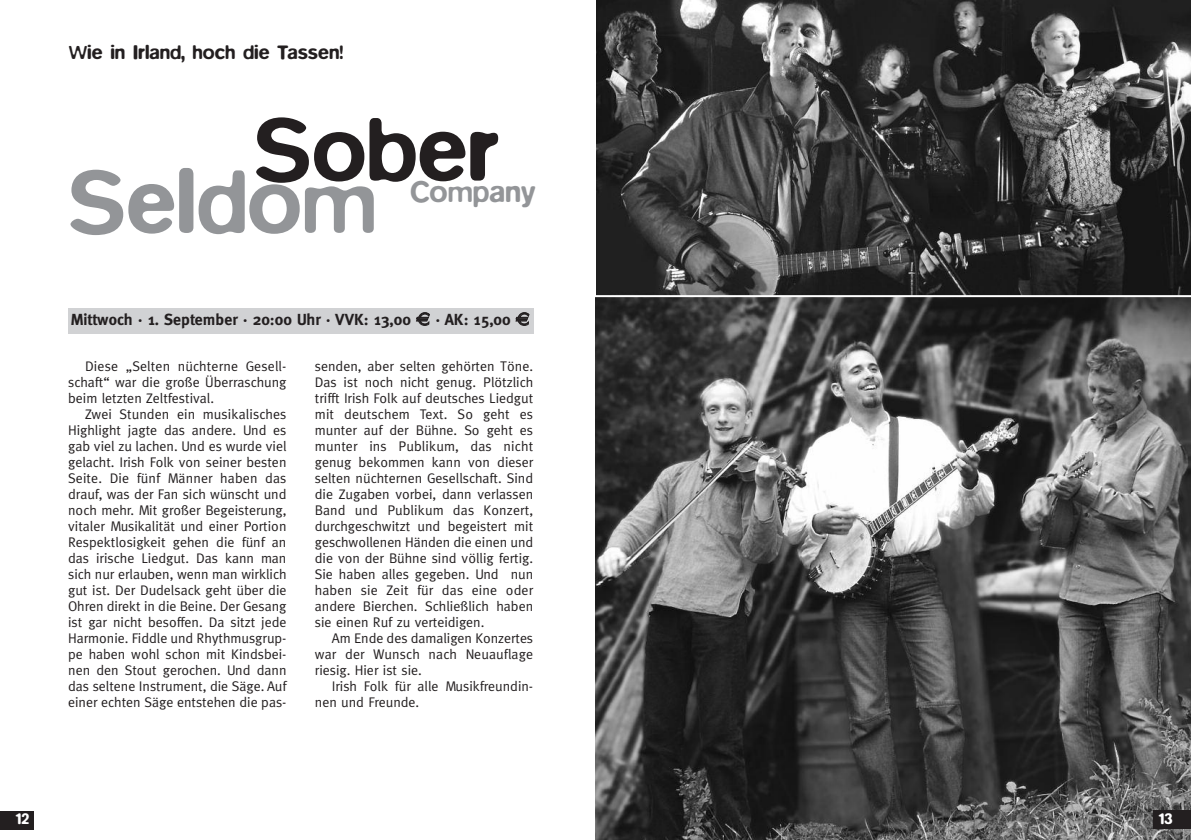
<style>
.page{position:relative;width:1191px;height:840px;background:#fff}
.page>*{position:absolute;margin:0;border:0;box-sizing:border-box;transform-origin:0 0}
.t1{font:500 91.4px "Blur";color:#939598}
.t2{font:500 91.4px "Blur";color:#231f20}
.t3{font:500 30.6px "Blur";color:#939598}
.t4{font:500 20px "Blur";color:#231f20}
.t5{font:700 16px "Meta";color:#231f20}
.t6{font:500 16px "Blur";color:#fff}
.t7{font:14px/16px "Meta";color:#231f20;text-align:justify}
.s1{font-family:"Eurofont";font-weight:400}
</style>
<div class="page">
<img style="left:595px;top:297px;width:596px;height:542px">
<div style="left:1153px;top:810px;width:38px;height:18px;background:#231f20"></div>
<div style="left:0;top:810px;width:33px;height:19px;background:#231f20"></div>
<img style="left:596px;top:0;width:595px;height:295px">
<div style="left:68px;top:308px;width:465px;height:25px;background:#d1d2d4"></div>
<h3 class="t4" style="left:69px;top:40px;width:276px">Wie in Irland, hoch die Tassen!</h3>
<h1 class="t2" style="left:254px;top:95px;width:247px">Sober</h1>
<h2 class="t3" style="left:410px;top:173px;width:127px">Company</h2>
<h1 class="t1" style="left:68px;top:148px;width:310px">Seldom</h1>
<p class="t5" style="left:71px;top:310px;width:461px">Mittwoch · 1. September · 20:00 Uhr · VVK: 13,00 <span class="s1">D</span> · AK: 15,00 <span class="s1">D</span></p>
<p class="t7" style="left:68px;top:357px;width:220px;text-indent:17px">Diese „Selten nüchterne Gesell&shy;schaft“ war die große Überraschung beim letzten Zeltfestival.</p>
<p class="t7" style="left:68px;top:405px;width:220px;text-indent:17px">Zwei Stunden ein musikalisches Highlight jagte das andere. Und es gab viel zu lachen. Und es wurde viel gelacht. Irish Folk von seiner besten Seite. Die fünf Männer haben das drauf, was der Fan sich wünscht und noch mehr. Mit großer Begeisterung, vitaler Musikalität und einer Portion Respektlosigkeit gehen die fünf an das irische Liedgut. Das kann man sich nur erlauben, wenn man wirklich gut ist. Der Dudelsack geht über die Ohren direkt in die Beine. Der Gesang ist gar nicht besoffen. Da sitzt jede Harmonie. Fiddle und Rhythmusgrup&shy;pe haben wohl schon mit Kindsbei&shy;nen den Stout gerochen. Und dann das seltene Instrument, die Säge. Auf einer echten Säge entstehen die pas-</p>
<p class="t7" style="left:315px;top:357px;width:220px">senden, aber selten gehörten Töne.<br>Das ist noch nicht genug. Plötzlich trifft Irish Folk auf deutsches Liedgut mit deutschem Text. So geht es munter auf der Bühne. So geht es munter ins Publikum, das nicht genug bekommen kann von dieser selten nüchternen Gesellschaft. Sind die Zugaben vorbei, dann verlassen Band und Publikum das Konzert, durchgeschwitzt und begeistert mit geschwollenen Händen die einen und die von der Bühne sind völlig fertig.<br>Sie haben alles gegeben. Und nun haben sie Zeit für das eine oder andere Bierchen. Schließlich haben sie einen Ruf zu verteidigen.</p>
<p class="t7" style="left:315px;top:630px;width:220px;text-indent:17px">Am Ende des damaligen Konzertes war der Wunsch nach Neuauflage riesig. Hier ist sie.</p>
<p class="t7" style="left:315px;top:678px;width:220px;text-indent:17px">Irish Folk für alle Musikfreundin&shy;nen und Freunde.</p>
<p class="t6" style="left:16px;top:809px;width:15px">12</p>
<p class="t6" style="left:1158px;top:808px;width:15px">13</p>
</div>
